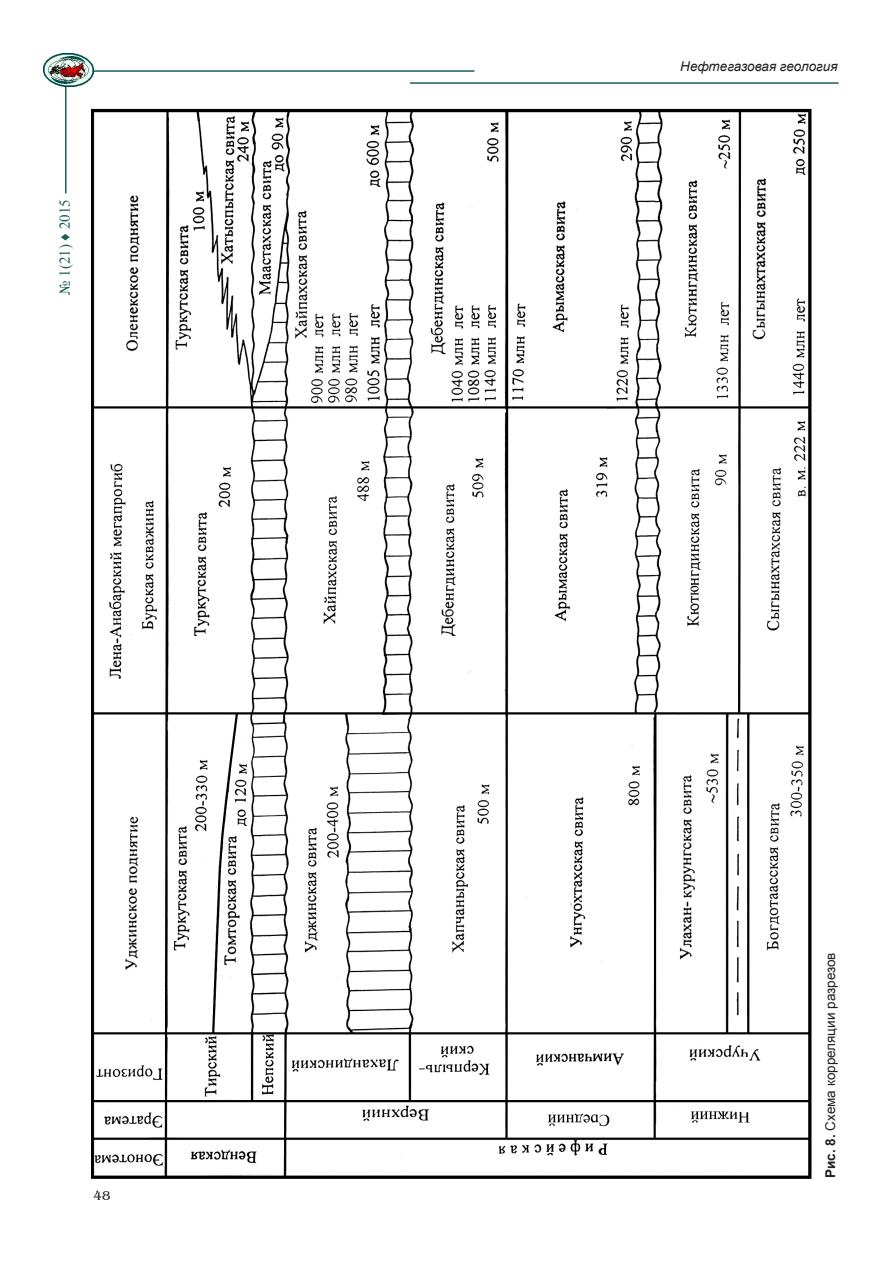
<style>
.page{position:relative;width:893px;height:1263px;background:#fff}
.page>*{position:absolute;margin:0;border:0;box-sizing:border-box;transform-origin:0 0}
.t1{font:15px "Times New Roman";color:#195f59}
.t2{font:13.5px "Arial";color:#231f20}
.t3{font:italic 13.5px "Arial";color:#231f20}
.t4{font:13.5px "AG Benguiat";color:#231f20}
.s1{font-weight:700}
</style>
<div class="page">
<hr style="left:65px;top:71px;width:2px;height:122px;background:#195f59">
<hr style="left:61px;top:70px;width:413px;height:2px;background:#195f59">
<hr style="left:410px;top:82px;width:429px;height:2px;background:#195f59">
<img style="left:43px;top:54px;width:51px;height:32px">
<img style="left:92px;top:108px;width:720px;height:1070px">
<p class="t1" style="left:55px;top:295px;width:97px;rotate:-90deg">№ 1(21) ♦ 2015</p>
<p class="t4" style="left:94px;top:1188px;width:19px">48</p>
<p class="t3" style="left:680px;top:57px;width:159px">Нефтегазовая геология</p>
<p class="t2" style="left:821px;top:1178px;width:227px;rotate:-90deg"><span class="s1">Рис. 8.</span> Схема корреляции разрезов</p>
</div>
